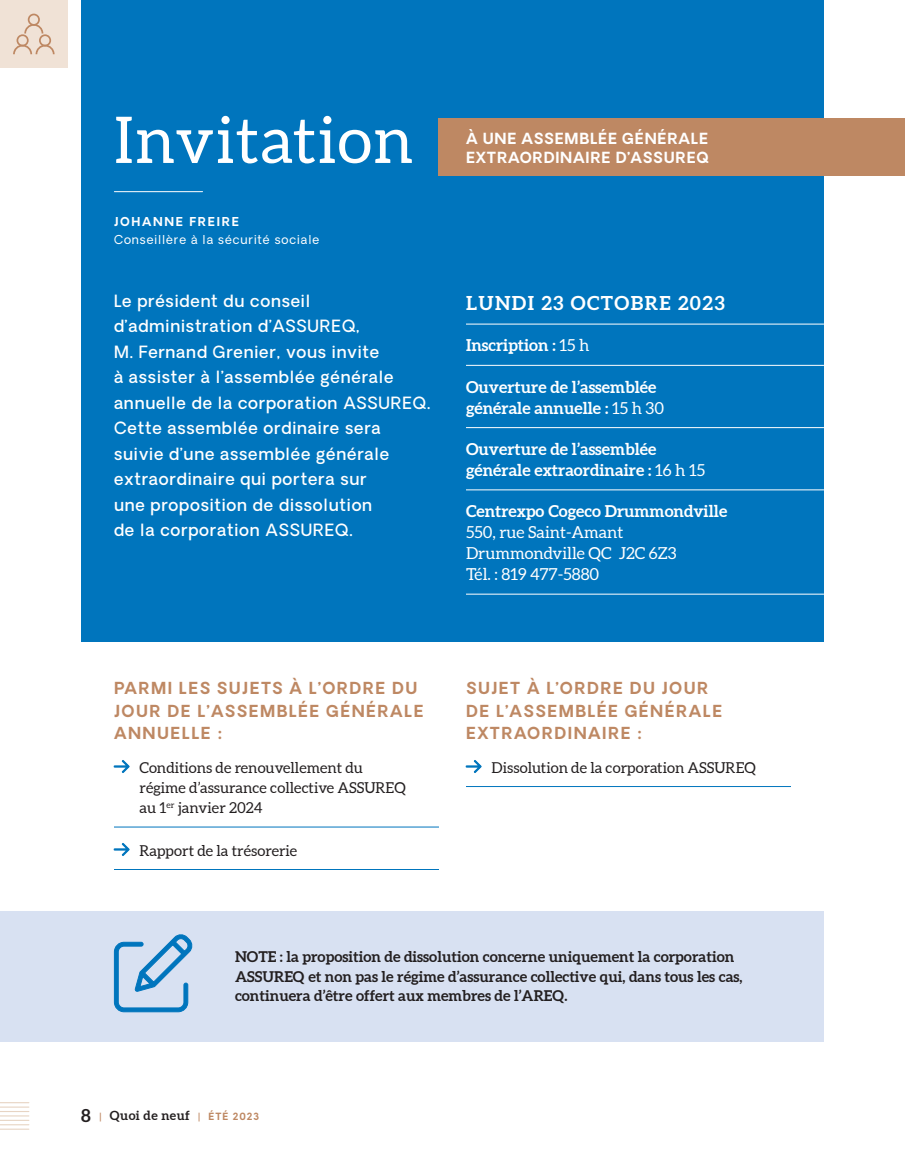
<style>
.page{position:relative;width:905px;height:1168px;background:#fff}
.page>*{position:absolute;margin:0;border:0;box-sizing:border-box;transform-origin:0 0}
.titre{font:64.5px "Aleo";letter-spacing:.02em;color:#fff}
.texte_courant{font:700 19.5px "Aleo";letter-spacing:.07em;color:#fff}
.sous-titre_du_titre{font:500 16.5px/25.5px "Oakes Grotesk";letter-spacing:.05em;color:#fff}
.texte_courant-2{font:700 16.5px/21px "Aleo";color:#fff}
.texte_courant-3{font:16.5px/21px "Aleo";color:#fff}
.sous-titre{font:700 16.2px/22.2px "Oakes Grotesk";letter-spacing:.09em;color:#be8863}
.texte_courant-4{font:700 15px/19.5px "Aleo";color:#231f20}
.texte_courant-5{font:15px/20.2px "Aleo";color:#231f20}
.section{font:700 15px "Oakes Grotesk";letter-spacing:.05em;color:#fff}
.t1{font:700 12.75px "Aleo";letter-spacing:.03em;color:#231f20}
.titre_de_l_auteur{font:12px "Oakes Grotesk";letter-spacing:.08em;color:#fff}
.auteur{font:700 12px "Oakes Grotesk";letter-spacing:.14em;color:#fff}
.s1{font-weight:400}
.s2{font-weight:700}
.s3{font-size:18px}
.s4{font-family:"Oakes Grotesk";font-size:9.75px;color:#be8863}
</style>
<div class="page">
<svg style="left:0;top:1102px;width:29px;height:23px"></svg>
<hr style="left:0;top:1128px;width:29px;height:2px;background:#e7d4c3">
<div style="left:81px;top:0;width:743px;height:641px;background:#0075bd"></div>
<hr style="left:114px;top:191px;width:88px;height:1px;background:#fff">
<div style="left:0;top:911px;width:824px;height:130px;background:#d8e1f2"></div>
<div style="left:0;top:0;width:68px;height:68px;background:#f0e2d6"></div>
<div style="left:439px;top:119px;width:465px;height:57px;background:#be8863"></div>
<svg style="left:13px;top:14px;width:42px;height:40px"></svg>
<hr style="left:114px;top:826px;width:325px;height:1px;background:#0075bd">
<hr style="left:114px;top:869px;width:325px;height:1px;background:#0075bd">
<svg style="left:114px;top:760px;width:15px;height:13px"></svg>
<svg style="left:114px;top:843px;width:15px;height:13px"></svg>
<hr style="left:466px;top:786px;width:325px;height:1px;background:#0075bd">
<svg style="left:466px;top:760px;width:15px;height:13px"></svg>
<hr style="left:466px;top:324px;width:358px;height:1px;background:#fff">
<hr style="left:466px;top:365px;width:358px;height:1px;background:#fff">
<hr style="left:466px;top:427px;width:358px;height:1px;background:#fff">
<hr style="left:466px;top:489px;width:358px;height:1px;background:#fff">
<hr style="left:466px;top:594px;width:358px;height:1px;background:#fff">
<svg style="left:114px;top:934px;width:79px;height:78px"></svg>
<p class="titre" style="left:114px;top:103px;width:301px">Invitation</p>
<p class="auteur" style="left:114px;top:213px;width:127px">JOHANNE FREIRE</p>
<p class="titre_de_l_auteur" style="left:114px;top:232px;width:207px">Conseillère à la sécurité sociale</p>
<p class="sous-titre_du_titre" style="left:114px;top:288px;width:318px">Le président du conseil d’administration d’ASSUREQ,<br>M. Fernand Grenier, vous invite<br>à assister à l’assemblée générale annuelle de la corporation ASSUREQ.<br>Cette assemblée ordinaire sera suivie d’une assemblée générale extraordinaire qui portera sur<br>une proposition de dissolution<br>de la corporation ASSUREQ.</p>
<p class="section" style="left:466px;top:128px;width:244px">À UNE ASSEMBLÉE GÉNÉRALE</p>
<p class="section" style="left:466px;top:148px;width:244px">EXTRAORDINAIRE D’ASSUREQ</p>
<p class="texte_courant" style="left:466px;top:291px;width:260px">LUNDI 23 OCTOBRE 2023</p>
<p class="texte_courant-2" style="left:466px;top:336px;width:125px">Inscription : <span class="s1">15 h</span></p>
<p class="texte_courant-2" style="left:466px;top:377px;width:199px">Ouverture de l’assemblée générale annuelle : <span class="s1">15 h 30</span></p>
<p class="texte_courant-2" style="left:466px;top:439px;width:241px">Ouverture de l’assemblée générale extraordinaire : <span class="s1">16 h 15</span></p>
<p class="texte_courant-3" style="left:466px;top:502px;width:263px"><span class="s2">Centrexpo Cogeco Drummondville<br></span>550, rue Saint-Amant<br>Drummondville QC J2C 6Z3<br>Tél. : 819 477-5880</p>
<p class="sous-titre" style="left:114px;top:678px;width:311px">PARMI LES SUJETS À L’ORDRE DU<br>JOUR DE L’ASSEMBLÉE GÉNÉRALE<br>ANNUELLE :</p>
<p class="texte_courant-5" style="left:139px;top:758px;width:268px">Conditions de renouvellement du régime d’assurance collective ASSUREQ au 1<sup>er</sup> janvier 2024</p>
<p class="texte_courant-5" style="left:139px;top:841px;width:159px">Rapport de la trésorerie</p>
<p class="sous-titre" style="left:466px;top:678px;width:258px">SUJET À L’ORDRE DU JOUR<br>DE L’ASSEMBLÉE GÉNÉRALE<br>EXTRAORDINAIRE :</p>
<p class="texte_courant-5" style="left:491px;top:758px;width:266px">Dissolution de la corporation ASSUREQ</p>
<p class="texte_courant-4" style="left:235px;top:947px;width:509px">NOTE : la proposition de dissolution concerne uniquement la corporation<br>ASSUREQ et non pas le régime d’assurance collective qui, dans tous les cas, continuera d’être offert aux membres de l’AREQ.</p>
<p class="t1" style="left:81px;top:1108px;width:180px"><span class="s3">8</span> <span class="s4">|</span> Quoi de neuf <span class="s4">| ÉTÉ 2023</span></p>
</div>
